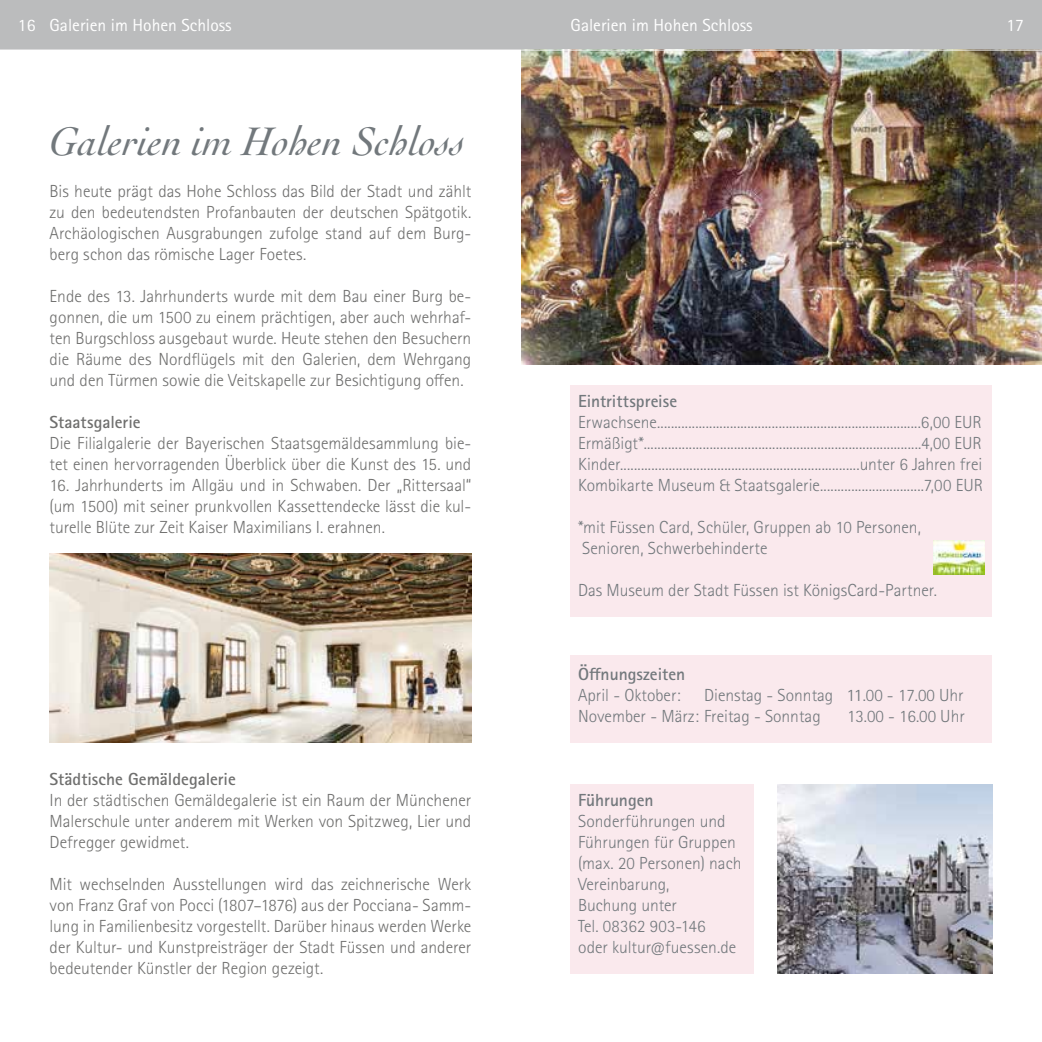
<style>
.page{position:relative;width:1042px;height:1042px;background:#fff}
.page>*{position:absolute;margin:0;border:0;box-sizing:border-box;transform-origin:0 0}
.t1{font:italic 42px "Cochin LT Std";color:#72787c}
.t2{font:300 17.5px/21px "Rotis Sans Serif Pro";color:#6f6f6e;text-align:justify}
.t3{font:300 17.5px/21px "Rotis Sans Serif Pro";color:#72787c}
.t4{font:17.5px "Rotis Sans Serif Pro";color:#fff}
.t5{font:700 17.5px "Rotis Sans Serif Pro";color:#72787c}
.t6{font:700 17.5px "Rotis Sans Serif Pro";letter-spacing:-.005em;color:#6f6f6e}
</style>
<div class="page">
<div style="left:0;top:0;width:1042px;height:50px;background:#bbbcbd"></div>
<img style="left:50px;top:554px;width:421px;height:189px">
<div style="left:570px;top:386px;width:422px;height:231px;background:#fae9ed"></div>
<div style="left:570px;top:655px;width:422px;height:88px;background:#fae9ed"></div>
<div style="left:570px;top:785px;width:184px;height:189px;background:#fae9ed"></div>
<img style="left:934px;top:540px;width:51px;height:35px">
<img style="left:521px;top:51px;width:521px;height:314px">
<img style="left:777px;top:785px;width:215px;height:189px">
<p class="t4" style="left:18px;top:15px;width:215px">16 Galerien im Hohen Schloss</p>
<p class="t4" style="left:570px;top:15px;width:184px">Galerien im Hohen Schloss</p>
<p class="t4" style="left:1006px;top:15px;width:19px">17</p>
<h1 class="t1" style="left:50px;top:117px;width:417px">Galerien im Hohen Schloss</h1>
<p class="t2" style="left:50px;top:180px;width:423px">Bis heute prägt das Hohe Schloss das Bild der Stadt und zählt zu den bedeutendsten Profanbauten der deutschen Spätgotik.<br>Archäologischen Ausgrabungen zufolge stand auf dem Burg&shy;berg schon das römische Lager Foetes.</p>
<p class="t2" style="left:50px;top:285px;width:423px">Ende des 13. Jahrhunderts wurde mit dem Bau einer Burg be&shy;gonnen, die um 1500 zu einem prächtigen, aber auch wehrhaf&shy;ten Burgschloss ausgebaut wurde. Heute stehen den Besuchern die Räume des Nordflügels mit den Galerien, dem Wehrgang und den Türmen sowie die Veitskapelle zur Besichtigung offen.</p>
<p class="t6" style="left:50px;top:411px;width:92px">Staatsgalerie</p>
<p class="t2" style="left:50px;top:432px;width:423px">Die Filialgalerie der Bayerischen Staatsgemäldesammlung bie&shy;tet einen hervorragenden Überblick über die Kunst des 15. und</p>
<p class="t2" style="left:50px;top:474px;width:423px">16. Jahrhunderts im Allgäu und in Schwaben. Der „Rittersaal“ (um 1500) mit seiner prunkvollen Kassettendecke lässt die kul&shy;turelle Blüte zur Zeit Kaiser Maximilians I. erahnen.</p>
<p class="t6" style="left:50px;top:768px;width:188px">Städtische Gemäldegalerie</p>
<p class="t2" style="left:50px;top:789px;width:423px">In der städtischen Gemäldegalerie ist ein Raum der Münchener Malerschule unter anderem mit Werken von Spitzweg, Lier und Defregger gewidmet.</p>
<p class="t2" style="left:50px;top:873px;width:423px">Mit wechselnden Ausstellungen wird das zeichnerische Werk von Franz Graf von Pocci (1807–1876) aus der Pocciana- Samm&shy;lung in Familienbesitz vorgestellt. Darüber hinaus werden Werke der Kultur- und Kunstpreisträger der Stadt Füssen und anderer bedeutender Künstler der Region gezeigt.</p>
<p class="t5" style="left:578px;top:390px;width:101px">Eintrittspreise</p>
<p class="t3" style="left:578px;top:411px;width:406px;text-align:justify">Erwachsene............................................................................6,00 EUR Ermäßigt*................................................................................4,00 EUR Kinder.....................................................................unter 6 Jahren frei Kombikarte Museum &amp; Staatsgalerie..............................7,00 EUR</p>
<p class="t3" style="left:578px;top:516px;width:344px">*mit Füssen Card, Schüler, Gruppen ab 10 Personen,<br>Senioren, Schwerbehinderte</p>
<p class="t3" style="left:578px;top:579px;width:360px">Das Museum der Stadt Füssen ist KönigsCard-Partner.</p>
<p class="t5" style="left:578px;top:663px;width:109px">Öffnungszeiten</p>
<p class="t3" style="left:578px;top:684px;width:104px">April - Oktober:</p>
<p class="t3" style="left:578px;top:684px;width:387px;text-indent:126px">Dienstag - Sonntag 11.00 - 17.00 Uhr<br>November - März: Freitag - Sonntag</p>
<p class="t3" style="left:847px;top:705px;width:119px">13.00 - 16.00 Uhr</p>
<p class="t5" style="left:578px;top:789px;width:77px">Führungen</p>
<p class="t3" style="left:578px;top:810px;width:165px">Sonderführungen und<br>Führungen für Gruppen (max. 20 Personen) nach<br>Vereinbarung,<br>Buchung unter<br>Tel. 08362 903-146<br>oder kultur@fuessen.de</p>
</div>
